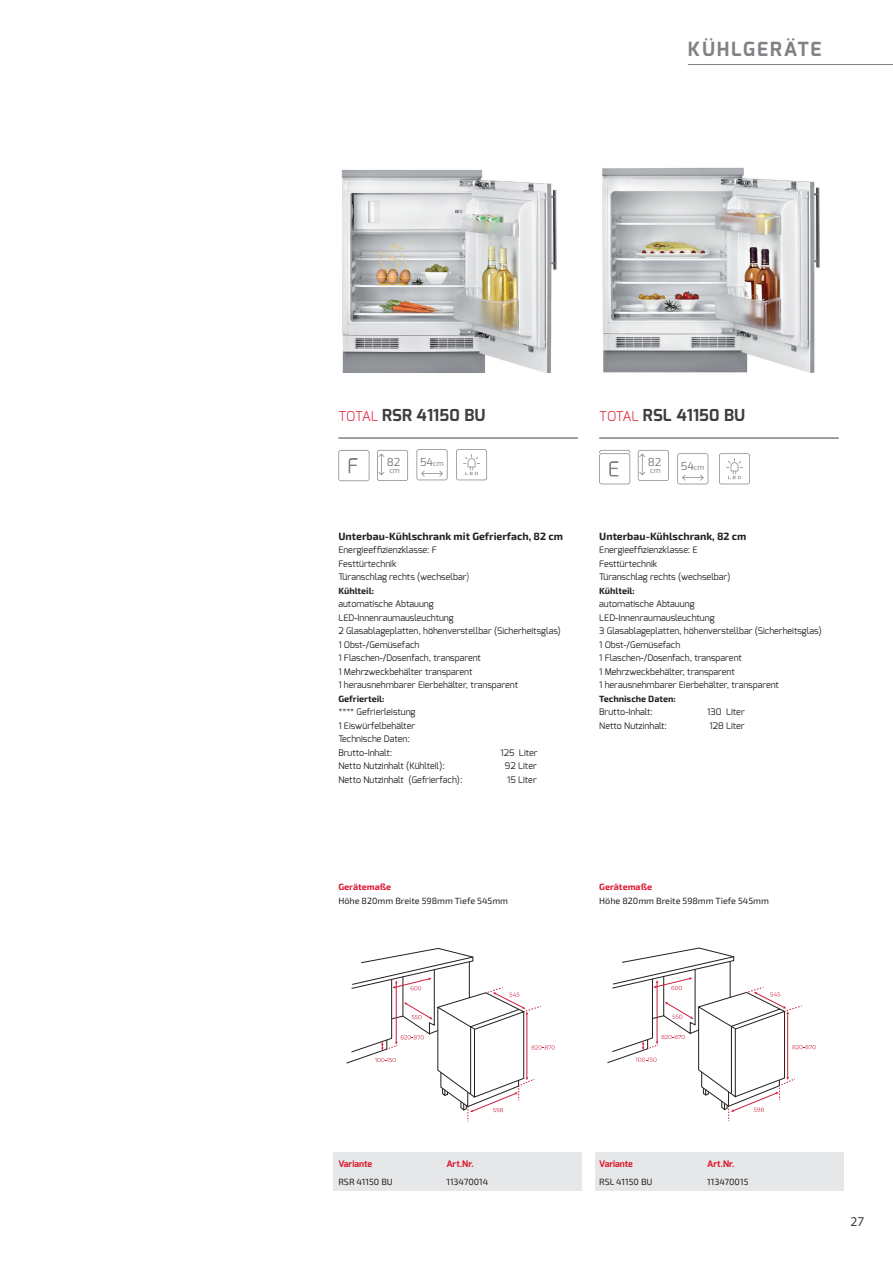
<style>
.page{position:relative;width:893px;height:1263px;background:#fff}
.page>*{position:absolute;margin:0;border:0;box-sizing:border-box;transform-origin:0 0}
.t1{font:700 19.5px "Exo";letter-spacing:.1em;color:#808285}
.t2{font:700 16.5px "Exo";letter-spacing:.01em;color:#3e3e3f}
.t3{font:13.5px "Myriad Pro";color:#3e3e3f}
.t4{font:10.95px "Exo";color:#76787b}
.t5{font:700 10.5px "Exo 2";color:#231f20}
.t6{font:9px/13.5px "Exo";color:#231f20}
.t7{font:9px "Exo 2";color:#231f20}
.t8{font:700 9px "Exo 2";color:#231f20}
.t9{font:700 9px "Exo";color:#dc1a32}
.t10{font:700 9px "Exo 2";color:#dc1a32}
.t11{font:7.35px "Exo";color:#76787b}
.s1{font-weight:300;font-size:13.5px;color:#dc1a32}
.s2{font-size:7.35px}
.s3{font-weight:300}
</style>
<div class="page">
<div style="left:595px;top:1152px;width:249px;height:39px;background:#e6e7e9"></div>
<div style="left:333px;top:1152px;width:249px;height:39px;background:#e6e7e9"></div>
<img style="left:602px;top:167px;width:218px;height:205px">
<svg style="left:346px;top:948px;width:209px;height:174px"></svg>
<img style="left:341px;top:170px;width:216px;height:202px">
<hr style="left:599px;top:438px;width:240px;height:1px;background:#3e3e3f">
<svg style="left:638px;top:450px;width:31px;height:31px"></svg>
<hr style="left:338px;top:438px;width:240px;height:1px;background:#3e3e3f">
<svg style="left:377px;top:450px;width:31px;height:31px"></svg>
<hr style="left:688px;top:64px;width:205px;height:1px;background:#808285">
<svg style="left:416px;top:449px;width:32px;height:31px"></svg>
<svg style="left:456px;top:449px;width:31px;height:31px"></svg>
<svg style="left:338px;top:450px;width:31px;height:31px"></svg>
<svg style="left:599px;top:450px;width:31px;height:34px"></svg>
<svg style="left:677px;top:453px;width:31px;height:31px"></svg>
<svg style="left:719px;top:453px;width:31px;height:31px"></svg>
<svg style="left:607px;top:948px;width:209px;height:173px"></svg>
<h1 class="t1" style="left:688px;top:36px;width:43px">Kühlg</h1>
<h1 class="t1" style="left:757px;top:36px;width:66px">eräte</h1>
<h2 class="t2" style="left:338px;top:404px;width:147px"><span class="s1">TOTAL</span> RSR 41150 BU</h2>
<p class="t4" style="left:387px;top:454px;width:15px">82</p>
<p class="t11" style="left:389px;top:464px;width:12px">cm</p>
<h2 class="t2" style="left:599px;top:404px;width:146px"><span class="s1">TOTAL</span> RSL 41150 BU</h2>
<p class="t4" style="left:648px;top:454px;width:15px">82</p>
<p class="t11" style="left:650px;top:464px;width:12px">cm</p>
<p class="t4" style="left:420px;top:454px;width:25px">54<span class="s2">cm</span></p>
<p class="t4" style="left:680px;top:458px;width:25px">54<span class="s2">cm</span></p>
<p class="t5" style="left:338px;top:530px;width:226px">Unterbau-Kühlschrank mit Gefrierfach, 82 cm</p>
<p class="t6" style="left:338px;top:543px;width:133px">Energieeffizienzklasse: F<br>Festtürtechnik<br>Türanschlag rechts (wechselbar<span class="s3">)</span></p>
<p class="t8" style="left:338px;top:585px;width:37px">Kühlteil:</p>
<p class="t6" style="left:338px;top:597px;width:224px">automatische Abtauung<br>LED-Innenraumausleuchtung<br>2 Glasablageplatten, höhenverstellbar (Sicherheitsglas)<br>1 Obst-/Gemüsefach<br>1 Flaschen-/Dosenfach, transparent<br>1 Mehrzweckbehälter transparent<br>1 herausnehmbarer Eierbehälter, transparent</p>
<p class="t8" style="left:338px;top:693px;width:48px">Gefrierteil:</p>
<p class="t6" style="left:338px;top:705px;width:79px">**** Gefrierleistung<br>1 Eiswürfelbehälter<br>Technische Daten:<br>Brutto-Inhalt:</p>
<p class="t6" style="left:500px;top:746px;width:39px">125 Liter</p>
<p class="t6" style="left:338px;top:759px;width:108px">Netto Nutzinhalt (Kühlteil):</p>
<p class="t6" style="left:505px;top:759px;width:33px">92 Liter</p>
<p class="t6" style="left:338px;top:773px;width:126px">Netto Nutzinhalt (Gefrierfach):</p>
<p class="t6" style="left:507px;top:773px;width:31px">15 Liter</p>
<p class="t5" style="left:599px;top:530px;width:149px">Unterbau-Kühlschrank, 82 cm</p>
<p class="t6" style="left:599px;top:543px;width:133px">Energieeffizienzklasse: E<br>Festtürtechnik<br>Türanschlag rechts (wechselbar)</p>
<p class="t8" style="left:599px;top:585px;width:37px">Kühlteil:</p>
<p class="t6" style="left:599px;top:597px;width:224px">automatische Abtauung<br>LED-Innenraumausleuchtung<br>3 Glasablageplatten, höhenverstellbar (Sicherheitsglas)<br>1 Obst-/Gemüsefach<br>1 Flaschen-/Dosenfach, transparent<br>1 Mehrzweckbehälter, transparent<br>1 herausnehmbarer Eierbehälter, transparent</p>
<p class="t8" style="left:599px;top:693px;width:78px">Technische Daten:</p>
<p class="t6" style="left:599px;top:705px;width:55px">Brutto-Inhalt:</p>
<p class="t6" style="left:707px;top:705px;width:39px">130 Liter</p>
<p class="t6" style="left:599px;top:719px;width:69px">Netto Nutzinhalt:</p>
<p class="t6" style="left:709px;top:719px;width:37px">128 Liter</p>
<p class="t10" style="left:338px;top:882px;width:54px">Gerätemaße</p>
<p class="t7" style="left:338px;top:895px;width:171px">Höhe 820mm Breite 598mm Tiefe 545mm</p>
<p class="t10" style="left:599px;top:882px;width:54px">Gerätemaße</p>
<p class="t7" style="left:599px;top:895px;width:171px">Höhe 820mm Breite 598mm Tiefe 545mm</p>
<p class="t9" style="left:338px;top:1158px;width:35px">Variante</p>
<p class="t9" style="left:446px;top:1158px;width:29px">Art.Nr.</p>
<p class="t7" style="left:338px;top:1176px;width:56px">RSR 41150 BU</p>
<p class="t7" style="left:446px;top:1176px;width:43px">113470014</p>
<p class="t9" style="left:599px;top:1158px;width:35px">Variante</p>
<p class="t9" style="left:707px;top:1158px;width:29px">Art.Nr.</p>
<p class="t7" style="left:599px;top:1176px;width:55px">RSL 41150 BU</p>
<p class="t7" style="left:707px;top:1176px;width:43px">113470015</p>
<h3 class="t3" style="left:850px;top:1213px;width:15px">27</h3>
</div>
